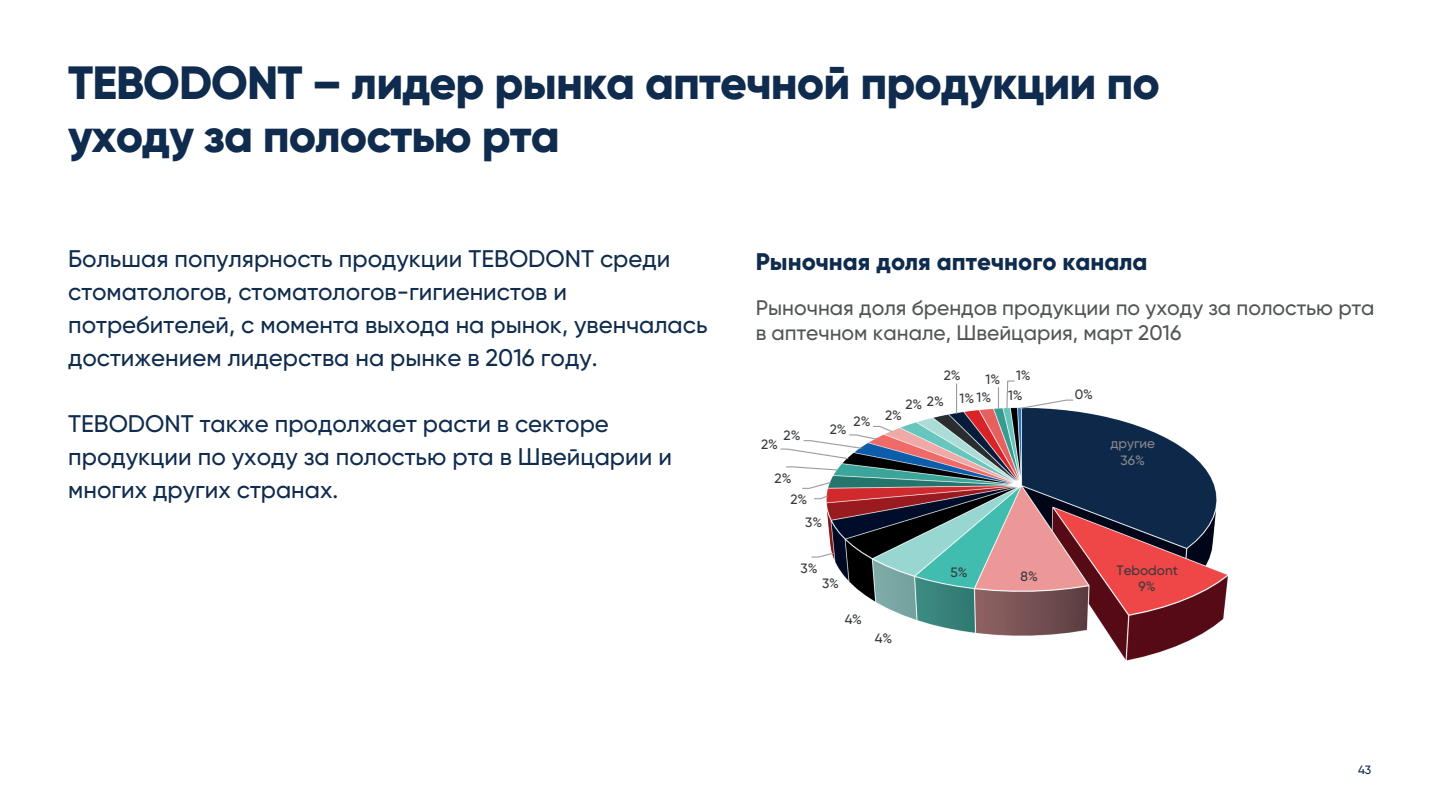
<style>
.page{position:relative;width:1438px;height:808px;background:#fff}
.page>*{position:absolute;margin:0;border:0;box-sizing:border-box;transform-origin:0 0}
.t1{font:800 46.65px/52.7px "Gilroy Two";letter-spacing:-.02em;color:#0f2b4d}
.t2{font:500 24px/33px "Gilroy Two";color:#0f2b4d}
.t3{font:800 24px "Gilroy Two";color:#0f2b4d}
.t4{font:500 21px/25.2px "Gilroy Two";color:#515455}
.t5{font:500 13.5px/16.6px "Gilroy Two";color:#36393c}
.t6{font:500 13.5px/16.6px "Gilroy Two";color:#88878a;text-align:center}
.t7{font:500 12px "Gilroy Two";color:#0f2b4d}
</style>
<div class="page">
<img style="left:826px;top:387px;width:402px;height:274px">
<svg style="left:811px;top:552px;width:24px;height:6px"></svg>
<svg style="left:802px;top:481px;width:30px;height:19px"></svg>
<svg style="left:786px;top:466px;width:53px;height:5px"></svg>
<svg style="left:780px;top:425px;width:113px;height:35px"></svg>
<hr style="left:955px;top:384px;width:2px;height:30px;background:#9a9d9e">
<svg style="left:997px;top:387px;width:1px;height:22px"></svg>
<svg style="left:1005px;top:380px;width:69px;height:30px"></svg>
<h1 class="t1" style="left:68px;top:56px;width:1093px">TEBODONT – лидер рынка аптечной продукции по уходу за полостью рта</h1>
<p class="t2" style="left:68px;top:241px;width:640px">Большая популярность продукции TEBODONT среди стоматологов, стоматологов-гигиенистов и потребителей, с момента выхода на рынок, увенчалась достижением лидерства на рынке в 2016 году.</p>
<p class="t2" style="left:68px;top:407px;width:605px">TEBODONT также продолжает расти в секторе продукции по уходу за полостью рта в Швейцарии и многих других странах.</p>
<p class="t3" style="left:755px;top:247px;width:393px">Рыночная доля аптечного канала</p>
<p class="t4" style="left:755px;top:295px;width:620px">Рыночная доля брендов продукции по уходу за полостью рта в аптечном канале, Швейцария, март 2016</p>
<p class="t5" style="left:783px;top:427px;width:18px">2%</p>
<p class="t5" style="left:761px;top:436px;width:18px">2%</p>
<p class="t5" style="left:853px;top:413px;width:18px">2%</p>
<p class="t5" style="left:830px;top:421px;width:18px">2%</p>
<p class="t5" style="left:774px;top:470px;width:18px">2%</p>
<p class="t5" style="left:790px;top:491px;width:18px">2%</p>
<p class="t5" style="left:805px;top:513px;width:19px">3%</p>
<p class="t5" style="left:800px;top:560px;width:19px">3%</p>
<p class="t5" style="left:822px;top:574px;width:19px">3%</p>
<p class="t5" style="left:844px;top:611px;width:19px">4%</p>
<p class="t5" style="left:959px;top:364px;width:33px;line-height:22.2px;text-indent:-16px">2%<br>1% 1%</p>
<p class="t5" style="left:1008px;top:368px;width:24px;line-height:18.5px;text-indent:-23px">1% 1%<br>1%</p>
<p class="t5" style="left:905px;top:395px;width:40px">2% 2%</p>
<p class="t5" style="left:885px;top:407px;width:18px">2%</p>
<p class="t5" style="left:950px;top:563px;width:19px">5%</p>
<p class="t5" style="left:1020px;top:568px;width:19px">8%</p>
<p class="t5" style="left:874px;top:630px;width:19px">4%</p>
<p class="t5" style="left:1074px;top:386px;width:20px">0%</p>
<p class="t6" style="left:1110px;top:435px;width:46px">другие<br>36%</p>
<p class="t5" style="left:1116px;top:561px;width:63px;text-align:center">Tebodont<br>9%</p>
<p class="t7" style="left:1357px;top:763px;width:15px">43</p>
</div>
